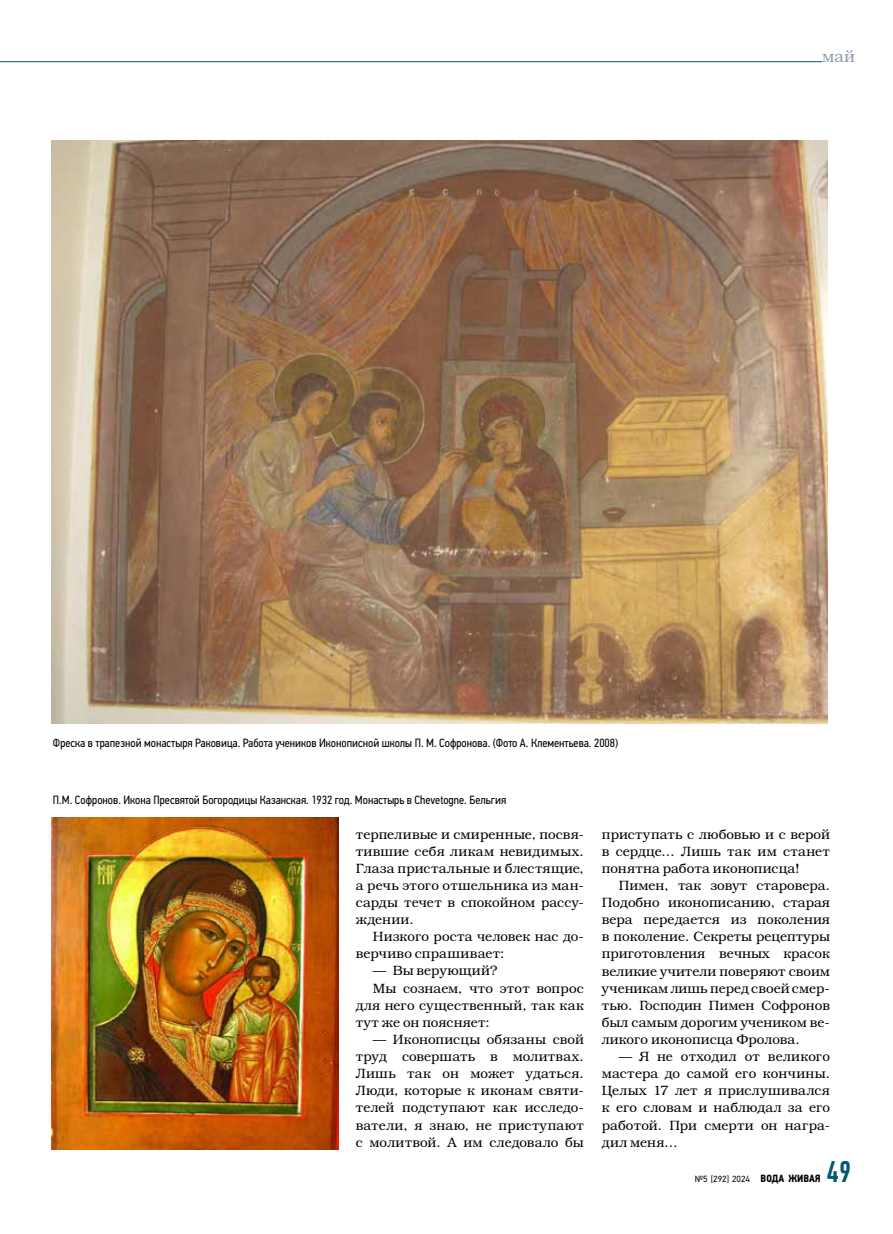
<style>
.page{position:relative;width:893px;height:1234px;background:#fff}
.page>*{position:absolute;margin:0;border:0;box-sizing:border-box;transform-origin:0 0}
.t1{font:500 30px "PF Din Text Comp Pro";color:#025774}
.t2{font:16.5px "Bookman Light ITC";color:#8d98ab}
.t3{font:13.5px/17.1px "Bookman Light ITC";letter-spacing:.005em;color:#000;text-align:justify}
.t4{font:12px "PF Din Text Cond Pro";color:#000}
.t5{font:9px "PF Din Text Pro";color:#000}
.s1{font-family:"PF Din Text Cond Pro";font-weight:700;font-size:10.5px}
</style>
<div class="page">
<hr style="left:0;top:61px;width:828px;height:1px;background:#025774">
<div style="left:822px;top:50px;width:33px;height:15px;background:#fff"></div>
<img style="left:51px;top:817px;width:287px;height:332px">
<img style="left:51px;top:140px;width:777px;height:583px">
<p class="t2" style="left:822px;top:46px;width:34px">май</p>
<p class="t4" style="left:53px;top:736px;width:567px">Фреска в трапезной монастыря Раковица. Работа учеников Иконописной школы П. М. Софронова. (Фото А. Клементьева. 2008)</p>
<p class="t4" style="left:53px;top:793px;width:455px">П.М. Софронов. Икона Пресвятой Богородицы Казанская. 1932 год. Монастырь в Chevetogne. Бельгия</p>
<p class="t3" style="left:356px;top:825px;width:230px">терпеливые и смиренные, посвя&shy;тившие себя ликам невидимых.<br>Глаза пристальные и блестящие, а речь этого отшельника из ман&shy;сарды течет в спокойном рассу&shy;ждении.</p>
<p class="t3" style="left:356px;top:928px;width:230px;text-indent:17px">Низкого роста человек нас до&shy;верчиво спрашивает:</p>
<p class="t3" style="left:373px;top:962px;width:126px">— Вы верующий?</p>
<p class="t3" style="left:373px;top:979px;width:213px">Мы сознаем, что этот вопрос</p>
<p class="t3" style="left:356px;top:996px;width:230px">для него существенный, так как</p>
<p class="t3" style="left:356px;top:1013px;width:136px">тут же он поясняет:</p>
<p class="t3" style="left:356px;top:1030px;width:230px;text-indent:17px">— Иконописцы обязаны свой труд совершать в молитвах.<br>Лишь так он может удаться.<br>Люди, которые к иконам святи&shy;телей подступают как исследо&shy;ватели, я знаю, не приступают с молитвой. А им следовало бы</p>
<p class="t3" style="left:602px;top:825px;width:230px">приступать с любовью и с верой в сердце… Лишь так им станет понятна работа иконописца!</p>
<p class="t3" style="left:602px;top:876px;width:230px;text-indent:17px">Пимен, так зовут старовера.<br>Подобно иконописанию, старая вера передается из поколения в поколение. Секреты рецептуры приготовления вечных красок великие учители поверяют своим ученикам лишь перед своей смер&shy;тью. Господин Пимен Софронов был самым дорогим учеником ве&shy;ликого иконописца Фролова.</p>
<p class="t3" style="left:602px;top:1047px;width:230px;text-indent:17px">— Я не отходил от великого мастера до самой его кончины.<br>Целых 17 лет я прислушивался к его словам и наблюдал за его работой. При смерти он награ&shy;дил меня…</p>
<h1 class="t1" style="left:827px;top:1155px;width:26px">49</h1>
<p class="t5" style="left:695px;top:1173px;width:127px">№5 [292] 2024 <span class="s1">ВОДА ЖИВАЯ</span></p>
</div>
